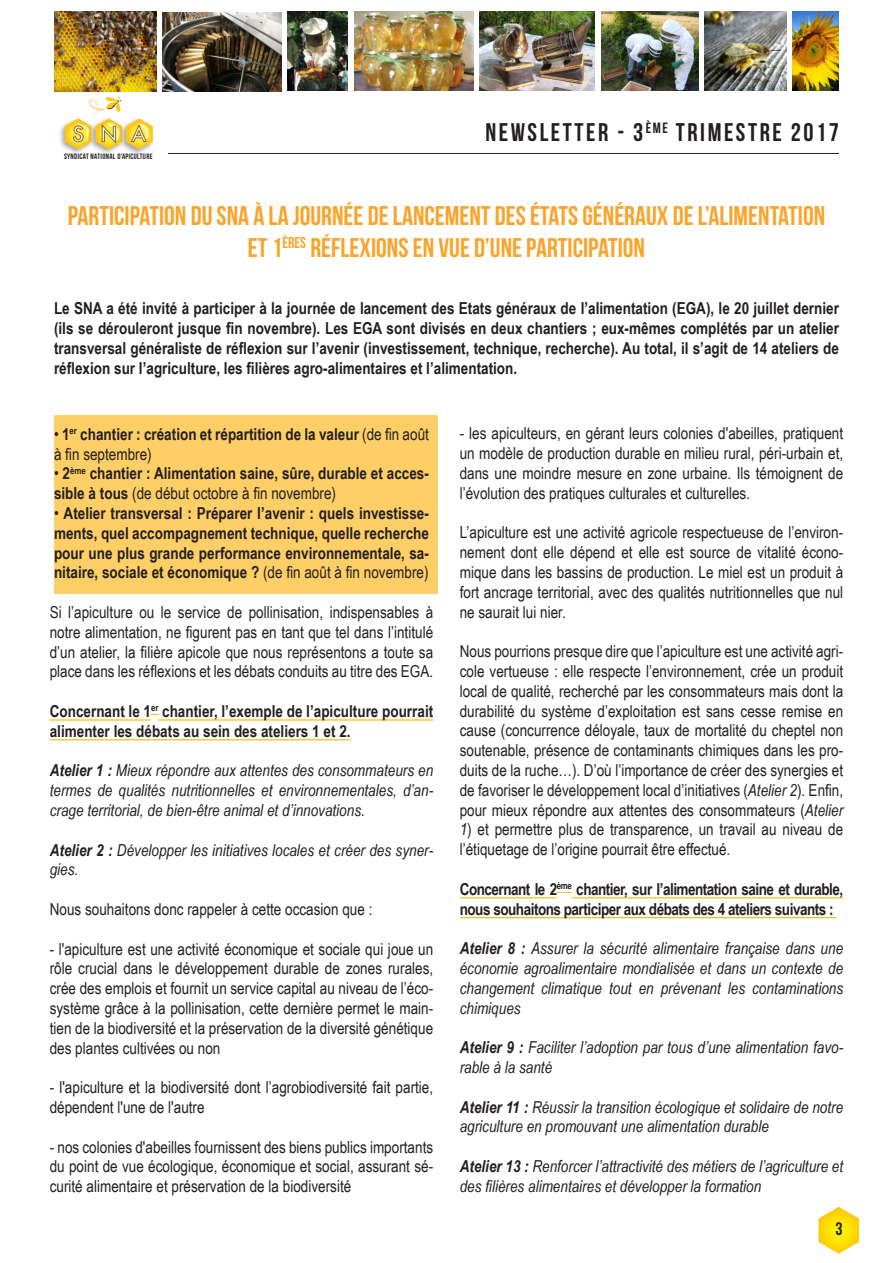
<style>
.page{position:relative;width:893px;height:1263px;background:#fff}
.page>*{position:absolute;margin:0;border:0;box-sizing:border-box;transform-origin:0 0}
.t1{font:27px/31.5px "Bebas Neue";color:#f9a42a;text-align:center}
.t2{font:25.5px "Bebas Neue";letter-spacing:.1em;color:#231f20}
.t3{font:500 20.25px "Futura";color:#fff}
.t4{font:18px "Bebas Neue";color:#231f20}
.t5{font:16.5px/19.8px "Arial Narrow";color:#231f20;text-align:justify}
.t6{font:700 16.5px/19.8px "Arial Narrow";color:#231f20}
.t7{font:italic 16.5px/19.8px "Arial Narrow";color:#231f20}
.t8{font:700 16.5px/19.8px "Arial Narrow";letter-spacing:-.03em;color:#231f20}
.t9{font:7.8px "Bebas Neue";letter-spacing:.04em;color:#231f20}
.s1{font-weight:400}
.s2{font-weight:700}
.s3{font-style:italic}
</style>
<div class="page">
<div style="left:54px;top:415px;width:383px;height:179px;background:#fece67"></div>
<img style="left:54px;top:12px;width:102px;height:79px">
<img style="left:354px;top:12px;width:119px;height:79px">
<img style="left:288px;top:12px;width:59px;height:79px">
<img style="left:793px;top:12px;width:46px;height:79px">
<img style="left:601px;top:12px;width:97px;height:79px">
<img style="left:480px;top:12px;width:115px;height:79px">
<img style="left:705px;top:12px;width:81px;height:79px">
<img style="left:162px;top:12px;width:119px;height:79px">
<img style="left:60px;top:124px;width:25px;height:29px">
<img style="left:97px;top:149px;width:19px;height:4px">
<img style="left:127px;top:149px;width:20px;height:5px">
<svg style="left:65px;top:96px;width:88px;height:53px"></svg>
<hr style="left:168px;top:153px;width:671px;height:1px;background:#231f20">
<hr style="left:50px;top:719px;width:101px;height:1px;background:#fdbc12">
<hr style="left:158px;top:719px;width:275px;height:1px;background:#fdbc12">
<hr style="left:50px;top:739px;width:301px;height:1px;background:#fdbc12">
<hr style="left:460px;top:897px;width:97px;height:1px;background:#fdbc12">
<svg style="left:557px;top:892px;width:15px;height:1px"></svg>
<hr style="left:572px;top:897px;width:271px;height:1px;background:#fdbc12">
<hr style="left:460px;top:917px;width:376px;height:1px;background:#fdbc12">
<svg style="left:818px;top:1207px;width:41px;height:46px"></svg>
<p class="t3" style="left:72px;top:120px;width:76px">SNA</p>
<p class="t9" style="left:64px;top:152px;width:90px">SYNDICAT NATIONAL D’APICULTURE</p>
<h2 class="t2" style="left:485px;top:119px;width:355px">NEWSLETTER - 3<sup>ÈME</sup> TRIMESTRE 2017</h2>
<h1 class="t1" style="left:68px;top:200px;width:759px">PARTICIPATION DU SNA À LA JOURNÉE DE LANCEMENT DES ÉTATS GÉNÉRAUX DE L’ALIMENTATION<br>ET 1<sup>ÈRES</sup> RÉFLEXIONS EN VUE D’UNE PARTICIPATION</h1>
<p class="t6" style="left:54px;top:298px;width:786px;text-align:justify">Le SNA a été invité à participer à la journée de lancement des Etats généraux de l’alimentation (EGA), le 20 juillet dernier (ils se dérouleront jusque fin novembre). Les EGA sont divisés en deux chantiers ; eux-mêmes complétés par un atelier transversal généraliste de réflexion sur l’avenir (investissement, technique, recherche). Au total, il s’agit de 14 ateliers de réflexion sur l’agriculture, les filières agro-alimentaires et l’alimentation.</p>
<p class="t6" style="left:54px;top:423px;width:376px"><span class="s1">•</span> 1<sup>er</sup> chantier : création et répartition de la valeur <span class="s1">(de fin août à fin septembre)</span></p>
<p class="t6" style="left:54px;top:463px;width:376px"><span class="s1">•</span> 2<sup>ème</sup> chantier : Alimentation saine, sûre, durable et acces&shy;sible à tous <span class="s1">(de début octobre à fin novembre)</span></p>
<p class="t6" style="left:54px;top:502px;width:376px;text-align:justify"><span class="s1">•</span> Atelier transversal : Préparer l’avenir : quels investisse&shy;ments, quel accompagnement technique, quelle recherche pour une plus grande performance environnementale, sa&shy;nitaire, sociale et économique ? <span class="s1">(de fin août à fin novembre)</span></p>
<p class="t5" style="left:50px;top:602px;width:385px">Si l’apiculture ou le service de pollinisation, indispensables à notre alimentation, ne figurent pas en tant que tel dans l’intitulé d’un atelier, la filière apicole que nous représentons a toute sa place dans les réflexions et les débats conduits au titre des EGA.</p>
<p class="t6" style="left:50px;top:700px;width:385px">Concernant le 1<sup>er</sup> chantier, l’exemple de l’apiculture pourrait alimenter les débats au sein des ateliers 1 et 2.</p>
<p class="t7" style="left:50px;top:760px;width:385px;text-align:justify"><span class="s2">Atelier 1 :</span> Mieux répondre aux attentes des consommateurs en termes de qualités nutritionnelles et environnementales, d’an&shy;crage territorial, de bien-être animal et d’innovations.</p>
<p class="t7" style="left:50px;top:839px;width:385px"><span class="s2">Atelier 2 :</span> Développer les initiatives locales et créer des syner&shy;gies.</p>
<p class="t5" style="left:50px;top:899px;width:324px">Nous souhaitons donc rappeler à cette occasion que :</p>
<p class="t5" style="left:50px;top:938px;width:385px">- l'apiculture est une activité économique et sociale qui joue un rôle crucial dans le développement durable de zones rurales, crée des emplois et fournit un service capital au niveau de l’éco&shy;système grâce à la pollinisation, cette dernière permet le main&shy;tien de la biodiversité et la préservation de la diversité génétique des plantes cultivées ou non</p>
<p class="t5" style="left:50px;top:1077px;width:385px">- l'apiculture et la biodiversité dont l’agrobiodiversité fait partie, dépendent l'une de l'autre</p>
<p class="t5" style="left:50px;top:1136px;width:385px">- nos colonies d'abeilles fournissent des biens publics importants du point de vue écologique, économique et social, assurant sé&shy;curité alimentaire et préservation de la biodiversité</p>
<p class="t5" style="left:460px;top:423px;width:385px">- les apiculteurs, en gérant leurs colonies d'abeilles, pratiquent un modèle de production durable en milieu rural, péri-urbain et, dans une moindre mesure en zone urbaine. Ils témoignent de l’évolution des pratiques culturales et culturelles.</p>
<p class="t5" style="left:460px;top:522px;width:385px">L’apiculture est une activité agricole respectueuse de l’environ&shy;nement dont elle dépend et elle est source de vitalité écono&shy;mique dans les bassins de production. Le miel est un produit à fort ancrage territorial, avec des qualités nutritionnelles que nul ne saurait lui nier.</p>
<p class="t5" style="left:460px;top:641px;width:385px">Nous pourrions presque dire que l’apiculture est une activité agri&shy;cole vertueuse : elle respecte l’environnement, crée un produit local de qualité, recherché par les consommateurs mais dont la durabilité du système d’exploitation est sans cesse remise en cause (concurrence déloyale, taux de mortalité du cheptel non soutenable, présence de contaminants chimiques dans les pro&shy;duits de la ruche…). D’où l’importance de créer des synergies et de favoriser le développement local d’initiatives (<span class="s3">Atelier 2</span>). Enfin, pour mieux répondre aux attentes des consommateurs (<span class="s3">Atelier</span></p>
<p class="t5" style="left:460px;top:819px;width:385px"><span class="s3">1</span>) et permettre plus de transparence, un travail au niveau de l’étiquetage de l’origine pourrait être effectué.</p>
<p class="t8" style="left:460px;top:878px;width:385px">Concernant le 2<sup>ème</sup> chantier, sur l’alimentation saine et durable, nous souhaitons participer aux débats des 4 ateliers suivants :</p>
<p class="t7" style="left:460px;top:938px;width:385px;text-align:justify"><span class="s2">Atelier 8 :</span> Assurer la sécurité alimentaire française dans une économie agroalimentaire mondialisée et dans un contexte de changement climatique tout en prévenant les contaminations chimiques</p>
<p class="t7" style="left:460px;top:1037px;width:385px"><span class="s2">Atelier 9 :</span> Faciliter l’adoption par tous d’une alimentation favo&shy;rable à la santé</p>
<p class="t7" style="left:460px;top:1097px;width:385px"><span class="s2">Atelier 11 :</span> Réussir la transition écologique et solidaire de notre agriculture en promouvant une alimentation durable</p>
<p class="t7" style="left:460px;top:1156px;width:385px"><span class="s2">Atelier 13 :</span> Renforcer l’attractivité des métiers de l’agriculture et des filières alimentaires et développer la formation</p>
<p class="t4" style="left:836px;top:1219px;width:9px">3</p>
</div>
